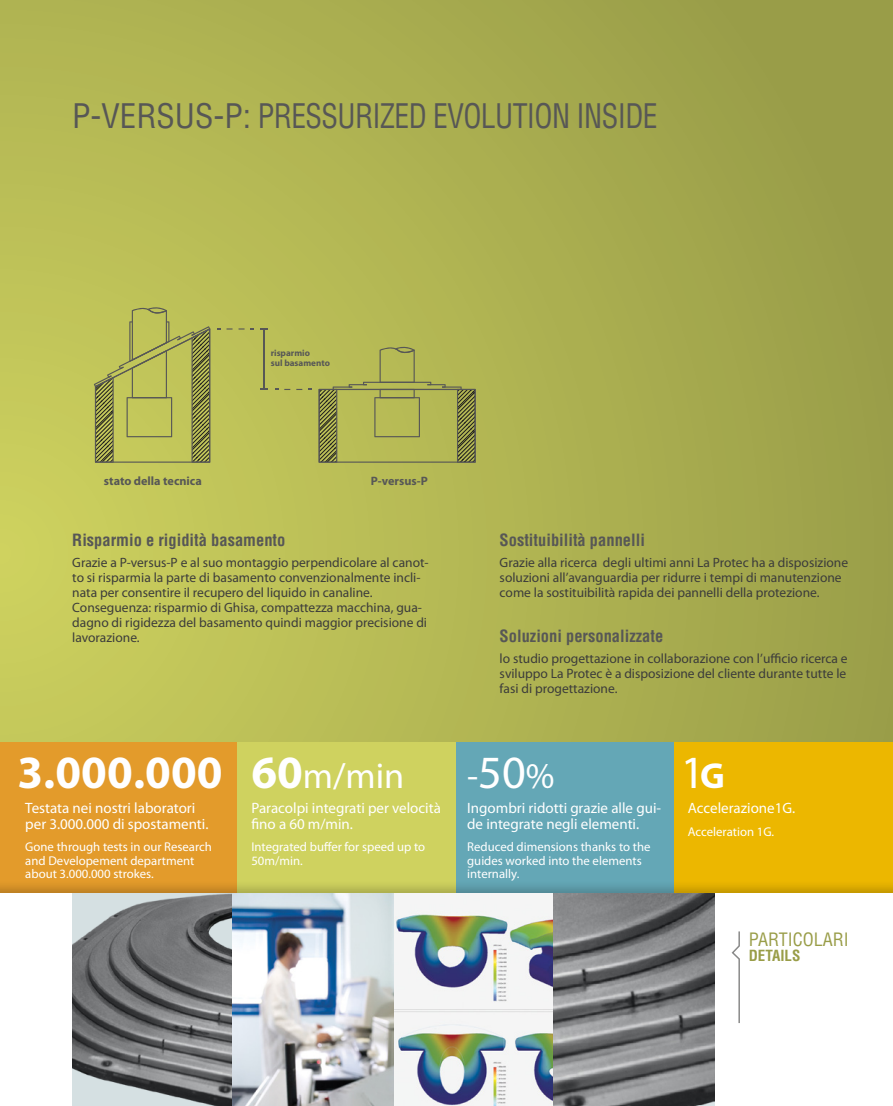
<style>
.page{position:relative;width:893px;height:1106px;background:#fff}
.page>*{position:absolute;margin:0;border:0;box-sizing:border-box;transform-origin:0 0}
.t1{font:700 46.35px "Myriad Pro";letter-spacing:.005em;color:#fff}
.t2{font:46.35px "Myriad Pro";color:#fff}
.t3{font:36.15px "Myriad Pro";color:#fff}
.t4{font:condensed 33px "Helvetica";letter-spacing:-.02em;color:#575756}
.t5{font:condensed 18px "Helvetica";color:#999d48}
.t6{font:700 condensed 16.5px "Helvetica";color:#575756}
.t7{font:15px/15.5px "Myriad Pro";color:#fff}
.t8{font:700 condensed 15px "Helvetica";color:#999d48}
.t9{font:13.5px/15px "Myriad Pro";color:#3c3c3b}
.t10{font:12.75px/13.4px "Myriad Pro";color:#fff}
.t11{font:700 12.15px "Myriad Pro";color:#575756}
.t12{font:700 9.15px "Myriad Pro";color:#575756}
.s1{font-weight:700;font-size:46.35px}
.s2{font-size:46.35px}
.s3{font-weight:700;font-size:36.15px}
</style>
<div class="page">
<div style="left:0;top:0;width:893px;height:1106px;background:linear-gradient(to right,#c5c85b,#9a9e49)"></div>
<div style="left:455px;top:742px;width:219px;height:364px;background:#64a7b6"></div>
<div style="left:674px;top:742px;width:219px;height:364px;background:#ecb700"></div>
<div style="left:237px;top:742px;width:218px;height:364px;background:#cfd25f"></div>
<div style="left:0;top:742px;width:237px;height:364px;background:#e39b2b"></div>
<div style="left:0;top:880px;width:893px;height:226px;background:#000;opacity:.2"></div>
<div style="left:0;top:893px;width:893px;height:213px;background:#fff"></div>
<svg style="left:731px;top:931px;width:9px;height:92px"></svg>
<img style="left:72px;top:893px;width:161px;height:213px">
<svg style="left:393px;top:893px;width:161px;height:213px;fill:#f4f4f4"></svg>
<img style="left:233px;top:893px;width:160px;height:213px">
<svg style="left:554px;top:893px;width:160px;height:213px;background:#78797b"></svg>
<svg style="left:319px;top:344px;width:157px;height:118px;background:#a7aa51"></svg>
<svg style="left:94px;top:305px;width:116px;height:157px;background:#afb355"></svg>
<hr style="left:264px;top:329px;width:1px;height:60px;background:#575756">
<p class="t4" style="left:72px;top:95px;width:587px">P-VERSUS-P: PRESSURIZED EVOLUTION INSIDE</p>
<p class="t12" style="left:271px;top:346px;width:41px">risparmio</p>
<p class="t12" style="left:271px;top:357px;width:61px">sul basamento</p>
<p class="t11" style="left:104px;top:473px;width:100px">stato della tecnica</p>
<p class="t11" style="left:371px;top:473px;width:58px">P-versus-P</p>
<p class="t6" style="left:72px;top:530px;width:215px">Risparmio e rigidità basamento</p>
<p class="t9" style="left:72px;top:555px;width:358px">Grazie a P-versus-P e al suo montaggio perpendicolare al canot&shy;to si risparmia la parte di basamento convenzionalmente incli&shy;nata per consentire il recupero del liquido in canaline.</p>
<p class="t9" style="left:72px;top:600px;width:356px">Conseguenza: risparmio di Ghisa, compattezza macchina, gua&shy;dagno di rigidezza del basamento quindi maggior precisione di lavorazione.</p>
<p class="t1" style="left:17px;top:742px;width:207px">3.000.000</p>
<p class="t3" style="left:251px;top:753px;width:154px"><span class="s1">60</span>m/min</p>
<p class="t7" style="left:25px;top:800px;width:185px">Testata nei nostri laboratori per 3.000.000 di spostamenti.</p>
<p class="t10" style="left:25px;top:840px;width:188px">Gone through tests in our Research and Developement department about 3.000.000 strokes.</p>
<p class="t7" style="left:251px;top:800px;width:191px">Paracolpi integrati per velocità fino a 60 m/min.</p>
<p class="t10" style="left:251px;top:840px;width:175px">Integrated buffer for speed up to<br>50m/min.</p>
<p class="t6" style="left:500px;top:530px;width:147px">Sostituibilità pannelli</p>
<p class="t9" style="left:500px;top:555px;width:350px">Grazie alla ricerca degli ultimi anni La Protec ha a disposizione soluzioni all’avanguardia per ridurre i tempi di manutenzione come la sostituibilità rapida dei pannelli della protezione.</p>
<p class="t6" style="left:500px;top:626px;width:165px">Soluzioni personalizzate</p>
<p class="t9" style="left:500px;top:651px;width:350px;text-align:justify">lo studio progettazione in collaborazione con l’ufficio ricerca e sviluppo La Protec è a disposizione del cliente durante tutte le fasi di progettazione.</p>
<p class="t3" style="left:467px;top:753px;width:89px">-<span class="s2">50</span>%</p>
<p class="t7" style="left:467px;top:800px;width:195px">Ingombri ridotti grazie alle gui&shy;de integrate negli elementi.</p>
<p class="t10" style="left:467px;top:840px;width:185px">Reduced dimensions thanks to the guides worked into the elements internally.</p>
<p class="t2" style="left:681px;top:743px;width:45px">1<span class="s3">G</span></p>
<p class="t7" style="left:688px;top:800px;width:109px">Accelerazione1G.</p>
<p class="t10" style="left:688px;top:824px;width:88px">Acceleration 1G.</p>
<p class="t5" style="left:749px;top:928px;width:102px">PARTICOLARI</p>
<p class="t8" style="left:749px;top:946px;width:53px">DETAILS</p>
</div>
